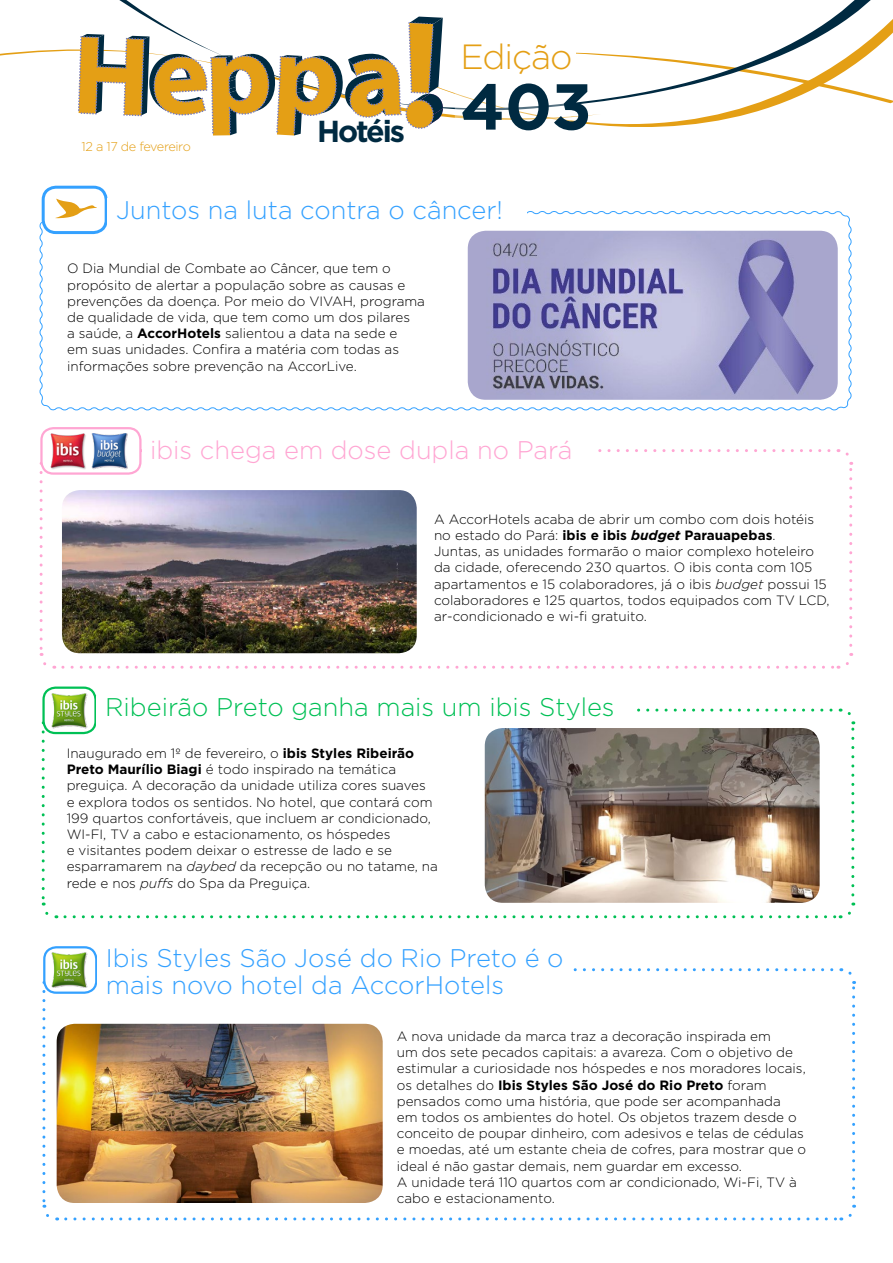
<style>
.page{position:relative;width:893px;height:1263px;background:#fff}
.page>*{position:absolute;margin:0;border:0;box-sizing:border-box;transform-origin:0 0}
.t1{font:700 64.8px "Gotham";color:#002a41}
.t2{font:300 34.95px "Gotham";letter-spacing:-.03em;color:#e49f15}
.t3{font:700 30.3px "Gotham";letter-spacing:-.07em;color:#002a41}
.t4{font:300 25.5px/27px "Gotham";color:#34a1ff}
.t5{font:300 25.5px "Gotham";color:#00c055}
.t6{font:300 25.5px "Gotham";color:#ffa6d3}
.t7{font:300 13.5px/16.2px "Gotham";color:#000}
.t8{font:300 12.75px "Gotham";letter-spacing:-.03em;color:#e49f15}
.s1{font-weight:700}
.s2{font-weight:700;font-style:italic}
.s3{font-style:italic}
</style>
<div class="page">
<svg style="left:40px;top:472px;width:15px;height:197px"></svg>
<svg style="left:63px;top:653px;width:791px;height:16px"></svg>
<svg style="left:838px;top:449px;width:14px;height:196px"></svg>
<svg style="left:39px;top:449px;width:790px;height:15px"></svg>
<svg style="left:42px;top:732px;width:15px;height:187px"></svg>
<svg style="left:65px;top:902px;width:791px;height:16px"></svg>
<svg style="left:840px;top:708px;width:14px;height:187px"></svg>
<svg style="left:41px;top:708px;width:790px;height:16px"></svg>
<svg style="left:0;top:17px;width:893px;height:119px"></svg>
<svg style="left:39px;top:210px;width:813px;height:201px"></svg>
<div style="left:43px;top:187px;width:63px;height:46px;background:#fff;border-radius:13px"></div>
<div style="left:42px;top:186px;width:66px;height:48px;border:3px solid #34a1ff;border-radius:13px"></div>
<div style="left:41px;top:428px;width:99px;height:46px;background:#fff;border-radius:12px"></div>
<div style="left:40px;top:427px;width:102px;height:48px;border:2px solid #ffa6d3;border-radius:12px"></div>
<div style="left:44px;top:688px;width:52px;height:45px;background:#fff;border-radius:12px"></div>
<div style="left:42px;top:686px;width:55px;height:48px;border:2px solid #00c055;border-radius:12px"></div>
<div style="left:108px;top:199px;width:419px;height:32px;background:#fff"></div>
<div style="left:142px;top:438px;width:451px;height:37px;background:#fff"></div>
<div style="left:97px;top:696px;width:539px;height:38px;background:#fff"></div>
<img style="left:468px;top:231px;width:370px;height:169px">
<svg style="left:55px;top:199px;width:42px;height:19px"></svg>
<img style="left:49px;top:430px;width:37px;height:39px">
<img style="left:91px;top:433px;width:37px;height:37px">
<img style="left:62px;top:490px;width:355px;height:163px">
<img style="left:51px;top:693px;width:37px;height:35px">
<img style="left:485px;top:728px;width:335px;height:175px">
<svg style="left:42px;top:991px;width:16px;height:230px"></svg>
<svg style="left:66px;top:1205px;width:790px;height:15px"></svg>
<svg style="left:841px;top:968px;width:14px;height:229px"></svg>
<svg style="left:42px;top:968px;width:790px;height:16px"></svg>
<div style="left:44px;top:947px;width:52px;height:46px;background:#fff;border-radius:12px"></div>
<div style="left:43px;top:946px;width:54px;height:48px;border:2px solid #34a1ff;border-radius:12px"></div>
<div style="left:97px;top:947px;width:473px;height:62px;background:#fff"></div>
<img style="left:57px;top:1024px;width:326px;height:179px">
<img style="left:51px;top:952px;width:37px;height:36px">
<p class="t8" style="left:82px;top:139px;width:111px">12 a 17 de fevereiro</p>
<h3 class="t3" style="left:317px;top:111px;width:89px">Hotéis</h3>
<h2 class="t2" style="left:461px;top:34px;width:114px">Edição</h2>
<h1 class="t1" style="left:460px;top:64px;width:133px">403</h1>
<h3 class="t4" style="left:116px;top:196px;width:388px">Juntos na luta contra o câncer!</h3>
<p class="t7" style="left:67px;top:260px;width:359px">O Dia Mundial de Combate ao Câncer, que tem o propósito de alertar a população sobre as causas e prevenções da doença. Por meio do VIVAH, programa de qualidade de vida, que tem como um dos pilares<br>a saúde, a <span class="s1">AccorHotels</span> salientou a data na sede e<br>em suas unidades. Confira a matéria com todas as informações sobre prevenção na AccorLive.</p>
<h3 class="t6" style="left:150px;top:433px;width:424px">ibis chega em dose dupla no Pará</h3>
<p class="t7" style="left:434px;top:511px;width:397px">A AccorHotels acaba de abrir um combo com dois hotéis no estado do Pará: <span class="s1">ibis e ibis</span> <span class="s2">budget</span> <span class="s1">Parauapebas</span>.<br>Juntas, as unidades formarão o maior complexo hoteleiro da cidade, oferecendo 230 quartos. O ibis conta com 105 apartamentos e 15 colaboradores, já o ibis <span class="s3">budget</span> possui 15 colaboradores e 125 quartos, todos equipados com TV LCD, ar-condicionado e wi-fi gratuito.</p>
<h3 class="t5" style="left:105px;top:691px;width:511px">Ribeirão Preto ganha mais um ibis Styles</h3>
<p class="t7" style="left:67px;top:745px;width:373px">Inaugurado em 1º de fevereiro, o <span class="s1">ibis Styles Ribeirão Preto Maurílio Biagi</span> é todo inspirado na temática preguiça. A decoração da unidade utiliza cores suaves<br>e explora todos os sentidos. No hotel, que contará com 199 quartos confortáveis, que incluem ar condicionado, WI-FI, TV a cabo e estacionamento, os hóspedes<br>e visitantes podem deixar o estresse de lado e se esparramarem na <span class="s3">daybed</span> da recepção ou no tatame, na rede e nos <span class="s3">puffs</span> do Spa da Preguiça.</p>
<h3 class="t4" style="left:106px;top:944px;width:459px">Ibis Styles São José do Rio Preto é o mais novo hotel da AccorHotels</h3>
<p class="t7" style="left:397px;top:1028px;width:411px">A nova unidade da marca traz a decoração inspirada em<br>um dos sete pecados capitais: a avareza. Com o objetivo de estimular a curiosidade nos hóspedes e nos moradores locais, os detalhes do <span class="s1">Ibis Styles São José do Rio Preto</span> foram pensados como uma história, que pode ser acompanhada<br>em todos os ambientes do hotel. Os objetos trazem desde o conceito de poupar dinheiro, com adesivos e telas de cédulas e moedas, até um estante cheia de cofres, para mostrar que o ideal é não gastar demais, nem guardar em excesso.<br>A unidade terá 110 quartos com ar condicionado, Wi-Fi, TV à cabo e estacionamento.</p>
</div>
